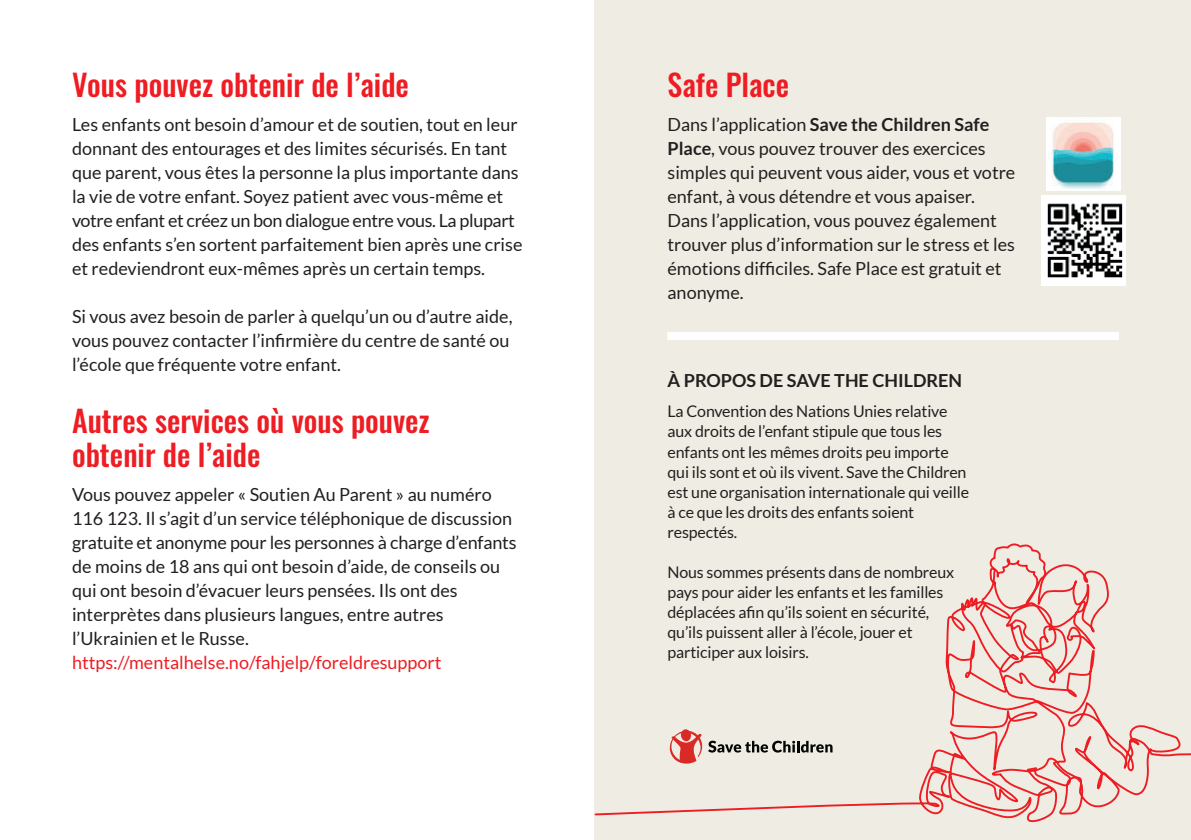
<style>
.page{position:relative;width:1191px;height:840px;background:#fff}
.page>*{position:absolute;margin:0;border:0;box-sizing:border-box;transform-origin:0 0}
.t1{font:500 30px/34px "Oswald";color:#ee1d23}
.t2{font:18px/24px "Lato";color:#231f20}
.t3{font:18px "Lato";color:#ee1d23}
.t4{font:700 18px "Lato";color:#231f20}
.t5{font:16px/20px "Lato";letter-spacing:-.01em;color:#231f20}
.s1{font-weight:700}
</style>
<div class="page">
<div style="left:594px;top:0;width:597px;height:839px;background:#efede3"></div>
<svg style="left:594px;top:543px;width:597px;height:280px"></svg>
<img style="left:1041px;top:195px;width:84px;height:90px">
<img style="left:1046px;top:117px;width:74px;height:73px">
<div style="left:667px;top:332px;width:452px;height:8px;background:#fff"></div>
<h1 class="t1" style="left:72px;top:70px;width:338px">Vous pouvez obtenir de l’aide</h1>
<p class="t2" style="left:72px;top:112px;width:452px">Les enfants ont besoin d’amour et de soutien, tout en leur donnant des entourages et des limites sécurisés. En tant que parent, vous êtes la personne la plus importante dans la vie de votre enfant. Soyez patient avec vous-même et votre enfant et créez un bon dialogue entre vous. La plupart des enfants s’en sortent parfaitement bien après une crise et redeviendront eux-mêmes après un certain temps.</p>
<p class="t2" style="left:72px;top:304px;width:442px">Si vous avez besoin de parler à quelqu’un ou d’autre aide, vous pouvez contacter l’infirmière du centre de santé ou l’école que fréquente votre enfant.</p>
<h1 class="t1" style="left:72px;top:406px;width:359px">Autres services où vous pouvez obtenir de l’aide</h1>
<p class="t2" style="left:72px;top:482px;width:446px">Vous pouvez appeler « Soutien Au Parent » au numéro 116 123. Il s’agit d’un service téléphonique de discussion gratuite et anonyme pour les personnes à charge d’enfants de moins de 18 ans qui ont besoin d’aide, de conseils ou qui ont besoin d’évacuer leurs pensées. Ils ont des interprètes dans plusieurs langues, entre autres l’Ukrainien et le Russe.</p>
<p class="t3" style="left:72px;top:653px;width:371px">https://mentalhelse.no/fahjelp/foreldresupport</p>
<h1 class="t1" style="left:667px;top:70px;width:123px">Safe Place</h1>
<p class="t2" style="left:667px;top:112px;width:349px">Dans l’application <span class="s1">Save the Children Safe Place</span>, vous pouvez trouver des exercices simples qui peuvent vous aider, vous et votre enfant, à vous détendre et vous apaiser.<br>Dans l’application, vous pouvez également trouver plus d’information sur le stress et les émotions difficiles. Safe Place est gratuit et anonyme.</p>
<p class="t4" style="left:667px;top:371px;width:296px">À PROPOS DE SAVE THE CHILDREN</p>
<p class="t5" style="left:667px;top:401px;width:303px">La Convention des Nations Unies relative aux droits de l’enfant stipule que tous les enfants ont les mêmes droits peu importe qui ils sont et où ils vivent. Save the Children est une organisation internationale qui veille à ce que les droits des enfants soient respectés.</p>
<p class="t5" style="left:667px;top:561px;width:288px">Nous sommes présents dans de nombreux pays pour aider les enfants et les familles déplacées afin qu’ils soient en sécurité, qu’ils puissent aller à l’école, jouer et participer aux loisirs.</p>
</div>
